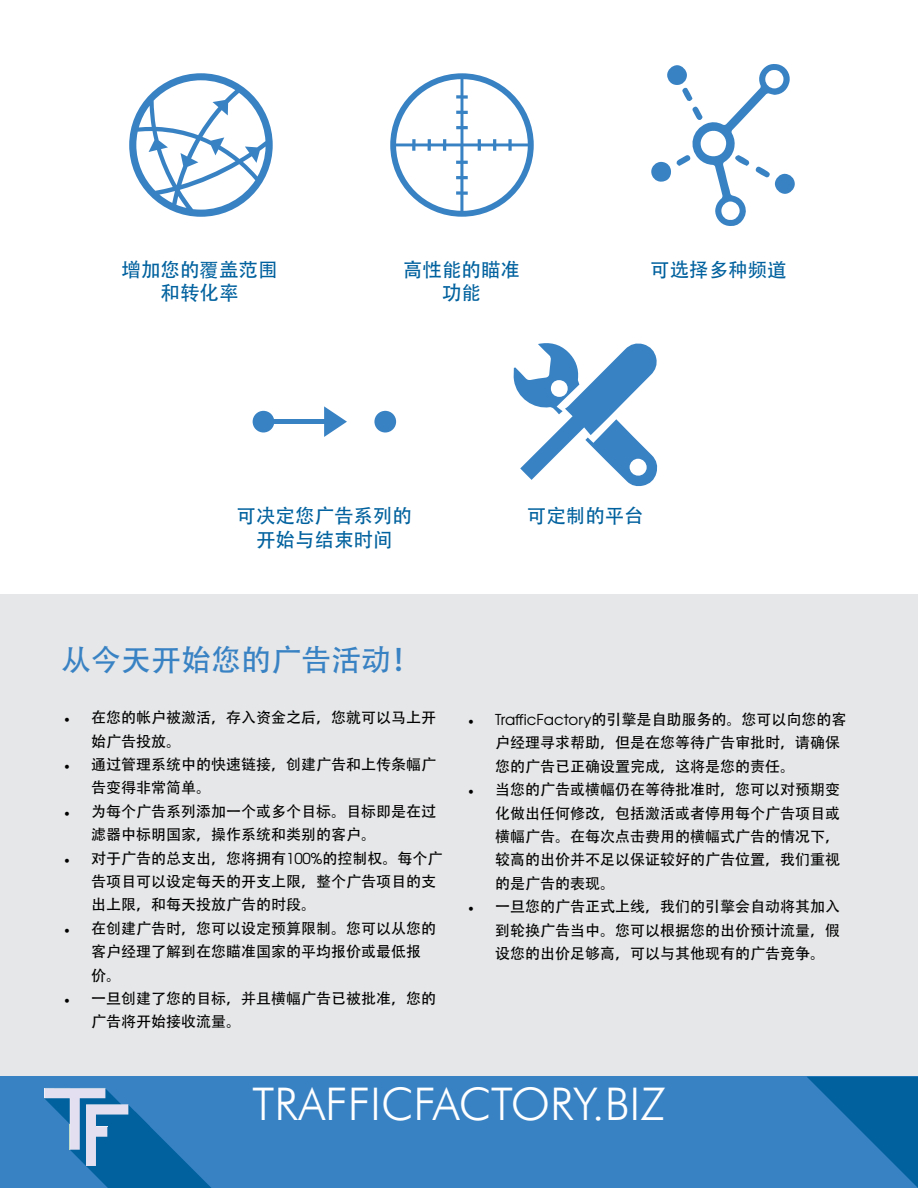
<style>
.page{position:relative;width:918px;height:1188px;background:#fff}
.page>*{position:absolute;margin:0;border:0;box-sizing:border-box;transform-origin:0 0}
.t1{font:300 45px "Futura BT";color:#fff}
.t2{font:30px "Adobe Heiti Std";color:#3882c4}
.t3{font:19.5px/23.4px "Adobe Heiti Std";color:#00619e;text-align:center}
.t4{font:15px/23.4px "Adobe Heiti Std";color:#000}
.s1{font-family:"Minion Pro"}
.s2{font-family:"Te X Gyre Adventor"}
</style>
<div class="page">
<div style="left:0;top:594px;width:918px;height:483px;background:#e6e7e8"></div>
<div style="left:0;top:1077px;width:918px;height:111px;background:#3882c4"></div>
<svg style="left:807px;top:1077px;width:111px;height:111px"></svg>
<svg style="left:44px;top:1088px;width:167px;height:100px"></svg>
<svg style="left:129px;top:73px;width:144px;height:144px"></svg>
<svg style="left:390px;top:73px;width:144px;height:144px"></svg>
<svg style="left:775px;top:174px;width:20px;height:20px"></svg>
<div style="left:651px;top:162px;width:20px;height:20px;background:#3882c4;border-radius:50%"></div>
<div style="left:667px;top:65px;width:20px;height:20px;background:#3882c4;border-radius:50%"></div>
<svg style="left:676px;top:64px;width:115px;height:162px"></svg>
<div style="left:266px;top:419px;width:67px;height:5px;background:#3882c4"></div>
<div style="left:253px;top:411px;width:21px;height:22px;background:#3882c4;border-radius:50%"></div>
<div style="left:374px;top:411px;width:22px;height:22px;background:#3882c4;border-radius:50%"></div>
<svg style="left:324px;top:406px;width:23px;height:31px"></svg>
<svg style="left:513px;top:343px;width:145px;height:144px"></svg>
<h3 class="t3" style="left:122px;top:258px;width:157px">增加您的覆盖范围和转化率</h3>
<h3 class="t3" style="left:403px;top:258px;width:118px">高性能的瞄准功能</h3>
<h3 class="t3" style="left:650px;top:258px;width:138px">可选择多种频道</h3>
<h3 class="t3" style="left:237px;top:505px;width:177px">可决定您广告系列的开始与结束时间</h3>
<h3 class="t3" style="left:527px;top:505px;width:118px">可定制的平台</h3>
<h2 class="t2" style="left:61px;top:642px;width:361px">从今天开始您的广告活动！</h2>
<p class="t4" style="left:91px;top:706px;width:347px;text-indent:-27px"><span class="s1">•</span> 在您的帐户被激活，存入资金之后，您就可以马上开始广告投放。</p>
<p class="t4" style="left:91px;top:753px;width:347px;text-indent:-27px"><span class="s1">•</span> 通过管理系统中的快速链接，创建广告和上传条幅广告变得非常简单。</p>
<p class="t4" style="left:91px;top:800px;width:347px;text-indent:-27px"><span class="s1">•</span> 为每个广告系列添加一个或多个目标。目标即是在过滤器中标明国家，操作系统和类别的客户。</p>
<p class="t4" style="left:91px;top:847px;width:353px;text-indent:-27px"><span class="s1">•</span> 对于广告的总支出，您将拥有<span class="s2">100%</span>的控制权。每个广告项目可以设定每天的开支上限，整个广告项目的支出上限，和每天投放广告的时段。</p>
<p class="t4" style="left:91px;top:917px;width:347px;text-indent:-27px"><span class="s1">•</span> 在创建广告时，您可以设定预算限制。您可以从您的客户经理了解到在您瞄准国家的平均报价或最低报价。</p>
<p class="t4" style="left:91px;top:987px;width:347px;text-indent:-27px"><span class="s1">•</span> 一旦创建了您的目标，并且横幅广告已被批准，您的广告将开始接收流量。</p>
<p class="t4" style="left:495px;top:708px;width:353px;text-indent:-27px"><span class="s1">•</span> <span class="s2">TrafficFactory</span>的引擎是自助服务的。您可以向您的客户经理寻求帮助，但是在您等待广告审批时，请确保您的广告已正确设置完成，这将是您的责任。</p>
<p class="t4" style="left:495px;top:778px;width:346px;text-align:justify;text-indent:-27px"><span class="s1">•</span> 当您的广告或横幅仍在等待批准时，您可以对预期变化做出任何修改，包括激活或者停用每个广告项目或横幅广告。在每次点击费用的横幅式广告的情况下，较高的出价并不足以保证较好的广告位置，我们重视的是广告的表现。</p>
<p class="t4" style="left:495px;top:895px;width:346px;text-align:justify;text-indent:-27px"><span class="s1">•</span> 一旦您的广告正式上线，我们的引擎会自动将其加入到轮换广告当中。您可以根据您的出价预计流量，假设您的出价足够高，可以与其他现有的广告竞争。</p>
<h1 class="t1" style="left:252px;top:1077px;width:415px">TRAFFICFACTORY.BIZ</h1>
</div>
